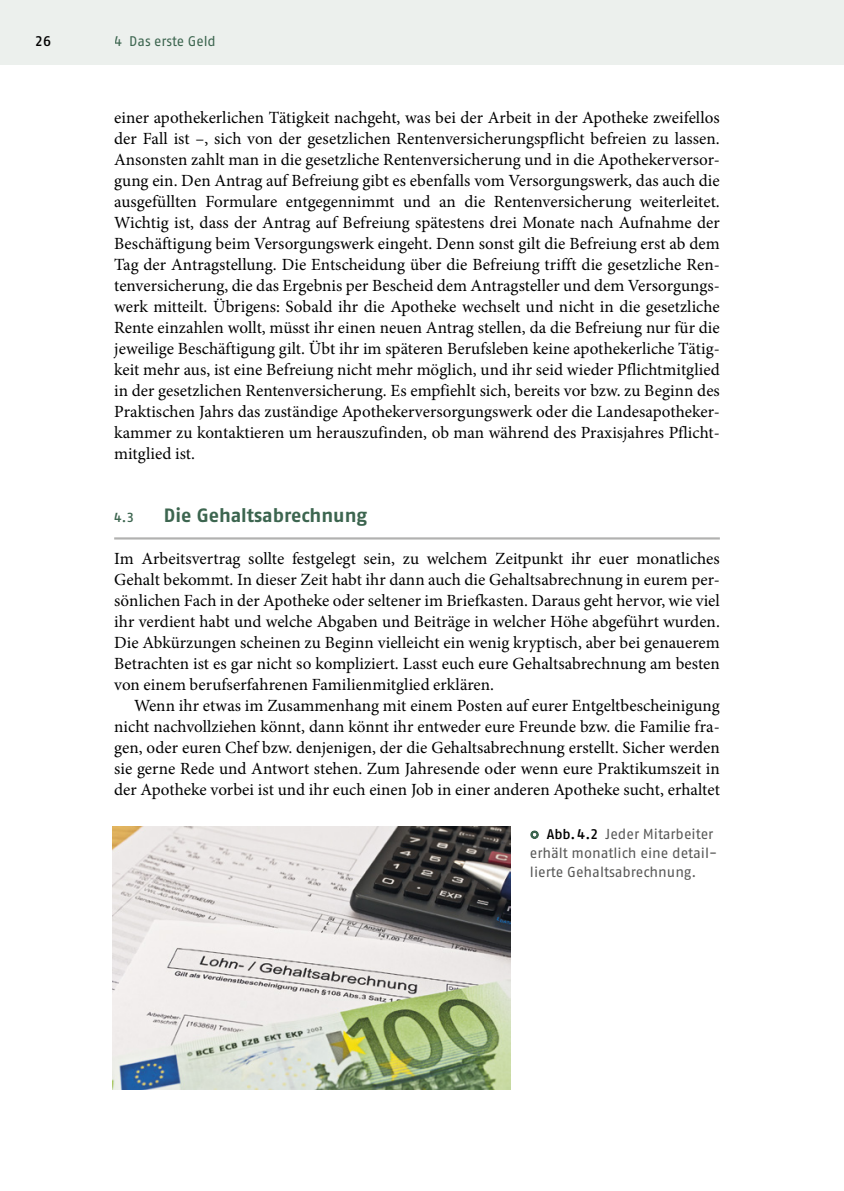
<style>
.page{position:relative;width:844px;height:1191px;background:#fff}
.page>*{position:absolute;margin:0;border:0;box-sizing:border-box;transform-origin:0 0}
.AUD_h2{font:700 19.25px "Fago Pro";color:#3c654f}
.AUD_bodytext{font:17.15px/21px "Minion Pro";letter-spacing:.005em;color:#000;text-align:justify}
.AUD_bodytext-after_f{font:17.15px/21px "Minion Pro";color:#000;text-align:justify}
.t1{font:14.35px/19.2px "Fago Pro";color:#585857}
.t2{font:14px "Fago Pro";letter-spacing:-.005em;color:#3c654f}
.t3{font:600 14px "Fago Pro";color:#000}
.AUD_h2-2{font:600 13.12px "Fago Pro";color:#3c654f}
.s1{font-family:"Arial Unicode MS";font-size:15.4px;color:#3c654f}
.s2{font-weight:600;font-size:14px;color:#000}
</style>
<div class="page">
<div style="left:114px;top:0;width:729px;height:64px;background:#ecf0ed"></div>
<div style="left:0;top:0;width:114px;height:64px;background:#ecf0ed"></div>
<hr style="left:114px;top:537px;width:605px;height:2px;background:#b1b1b0">
<svg style="left:530px;top:830px;width:9px;height:9px"></svg>
<img style="left:113px;top:826px;width:397px;height:263px">
<p class="t3" style="left:35px;top:33px;width:18px">26</p>
<p class="t2" style="left:114px;top:33px;width:103px">4 Das erste Geld</p>
<p class="AUD_bodytext" style="left:114px;top:107px;width:607px">einer apothekerlichen Tätigkeit nachgeht, was bei der Arbeit in der Apotheke zweifellos der Fall ist –, sich von der gesetzlichen Rentenversicherungspflicht befreien zu lassen.<br>Ansonsten zahlt man in die gesetzliche Rentenversicherung und in die Apothekerversor&shy;gung ein. Den Antrag auf Befreiung gibt es ebenfalls vom Versorgungswerk, das auch die ausgefüllten Formulare entgegennimmt und an die Rentenversicherung weiterleitet.<br>Wichtig ist, dass der Antrag auf Befreiung spätestens drei Monate nach Aufnahme der Beschäftigung beim Versorgungswerk eingeht. Denn sonst gilt die Befreiung erst ab dem Tag der Antragstellung. Die Entscheidung über die Befreiung trifft die gesetzliche Ren&shy;tenversicherung, die das Ergebnis per Bescheid dem Antragsteller und dem Versorgungs&shy;werk mitteilt. Übrigens: Sobald ihr die Apotheke wechselt und nicht in die gesetzliche Rente einzahlen wollt, müsst ihr einen neuen Antrag stellen, da die Befreiung nur für die jeweilige Beschäftigung gilt. Übt ihr im späteren Berufsleben keine apothekerliche Tätig&shy;keit mehr aus, ist eine Befreiung nicht mehr möglich, und ihr seid wieder Pflichtmitglied in der gesetzlichen Rentenversicherung. Es empfiehlt sich, bereits vor bzw. zu Beginn des Praktischen Jahrs das zuständige Apothekerversorgungswerk oder die Landesapotheker&shy;kammer zu kontaktieren um herauszufinden, ob man während des Praxisjahres Pflicht&shy;mitglied ist.</p>
<p class="AUD_h2-2" style="left:114px;top:509px;width:21px">4.3</p>
<p class="AUD_h2" style="left:164px;top:503px;width:205px">Die Gehaltsabrechnung</p>
<p class="AUD_bodytext" style="left:114px;top:548px;width:607px">Im Arbeitsvertrag sollte festgelegt sein, zu welchem Zeitpunkt ihr euer monatliches Gehalt bekommt. In dieser Zeit habt ihr dann auch die Gehaltsabrechnung in eurem per&shy;sönlichen Fach in der Apotheke oder seltener im Briefkasten. Daraus geht hervor, wie viel ihr verdient habt und welche Abgaben und Beiträge in welcher Höhe abgeführt wurden.<br>Die Abkürzungen scheinen zu Beginn vielleicht ein wenig kryptisch, aber bei genauerem Betrachten ist es gar nicht so kompliziert. Lasst euch eure Gehaltsabrechnung am besten von einem berufserfahrenen Familienmitglied erklären.</p>
<p class="AUD_bodytext-after_f" style="left:114px;top:695px;width:607px;text-indent:20px">Wenn ihr etwas im Zusammenhang mit einem Posten auf eurer Entgeltbescheinigung nicht nachvollziehen könnt, dann könnt ihr entweder eure Freunde bzw. die Familie fra&shy;gen, oder euren Chef bzw. denjenigen, der die Gehaltsabrechnung erstellt. Sicher werden sie gerne Rede und Antwort stehen. Zum Jahresende oder wenn eure Praktikumszeit in der Apotheke vorbei ist und ihr euch einen Job in einer anderen Apotheke sucht, erhaltet</p>
<p class="t1" style="left:530px;top:824px;width:189px"><span class="s1">○</span> <span class="s2">Abb.4.2</span> Jeder Mitarbeiter erhält monatlich eine detail&shy;lierte Gehaltsabrechnung.</p>
</div>
